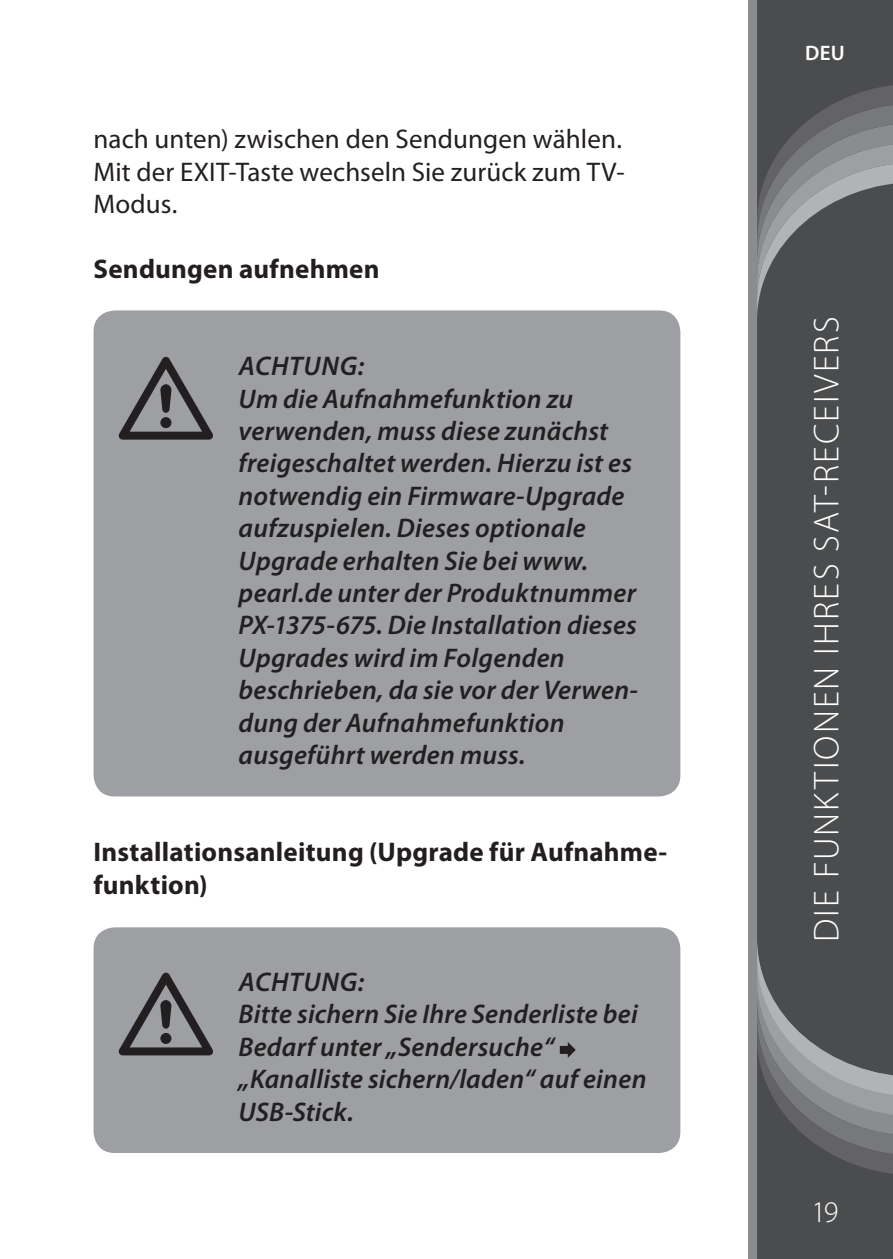
<style>
.page{position:relative;width:893px;height:1259px;background:#fff}
.page>*{position:absolute;margin:0;border:0;box-sizing:border-box;transform-origin:0 0}
.t1{font:300 36px "Myriad Pro";letter-spacing:.055em;color:#fff}
.t2{font:300 30px "Myriad Pro";color:#fff}
.t3{font:italic 600 27px/32.4px "Myriad Pro";letter-spacing:.01em;color:#231f20}
.t4{font:27px/32.4px "Myriad Pro";letter-spacing:.005em;color:#231f20;text-align:justify}
.t5{font:700 27px/32.4px "Myriad Pro";letter-spacing:.01em;color:#231f20}
.t6{font:600 21px "Myriad Pro";color:#fff}
</style>
<div class="page">
<div style="left:748px;top:0;width:145px;height:1259px;background:#8a8c8f"></div>
<div style="left:757px;top:321px;width:136px;height:617px;background:#4b4c4d"></div>
<svg style="left:757px;top:0;width:136px;height:321px;background:#5e5f60"></svg>
<svg style="left:757px;top:938px;width:136px;height:321px;background:#5e5f61"></svg>
<div style="left:94px;top:310px;width:586px;height:486px;background:#9d9fa2;border-radius:21px"></div>
<svg style="left:119px;top:357px;width:94px;height:82px"></svg>
<div style="left:94px;top:927px;width:586px;height:226px;background:#9d9fa2;border-radius:21px"></div>
<svg style="left:119px;top:972px;width:94px;height:83px"></svg>
<svg style="left:560px;top:1042px;width:16px;height:16px"></svg>
<p class="t4" style="left:94px;top:123px;width:533px">nach unten) zwischen den Sendungen wählen.<br>Mit der EXIT-Taste wechseln Sie zurück zum TV-Modus.</p>
<p class="t5" style="left:94px;top:252px;width:287px">Sendungen aufnehmen</p>
<p class="t3" style="left:239px;top:349px;width:401px">ACHTUNG:<br>Um die Aufnahmefunktion zu verwenden, muss diese zunächst freigeschaltet werden. Hierzu ist es notwendig ein Firmware-Upgrade aufzuspielen. Dieses optionale<br>Upgrade erhalten Sie bei www. pearl.de unter der Produktnummer<br>PX-1375-675. Die Installation dieses<br>Upgrades wird im Folgenden beschrieben, da sie vor der Verwen&shy;dung der Aufnahmefunktion ausgeführt werden muss.</p>
<p class="t5" style="left:94px;top:835px;width:575px">Installationsanleitung (Upgrade für Aufnahme&shy;funktion)</p>
<p class="t3" style="left:239px;top:965px;width:409px">ACHTUNG:<br>Bitte sichern Sie Ihre Senderliste bei<br>Bedarf unter „Sendersuche“ „Kanalliste sichern/laden“ auf einen<br>USB-Stick.</p>
<p class="t6" style="left:805px;top:39px;width:41px">DEU</p>
<h1 class="t1" style="left:807px;top:942px;width:627px;rotate:-90deg">DIE FUNKTIONEN IHRES SAT-RECEIVERS</h1>
<p class="t2" style="left:811px;top:1195px;width:29px">19</p>
</div>
